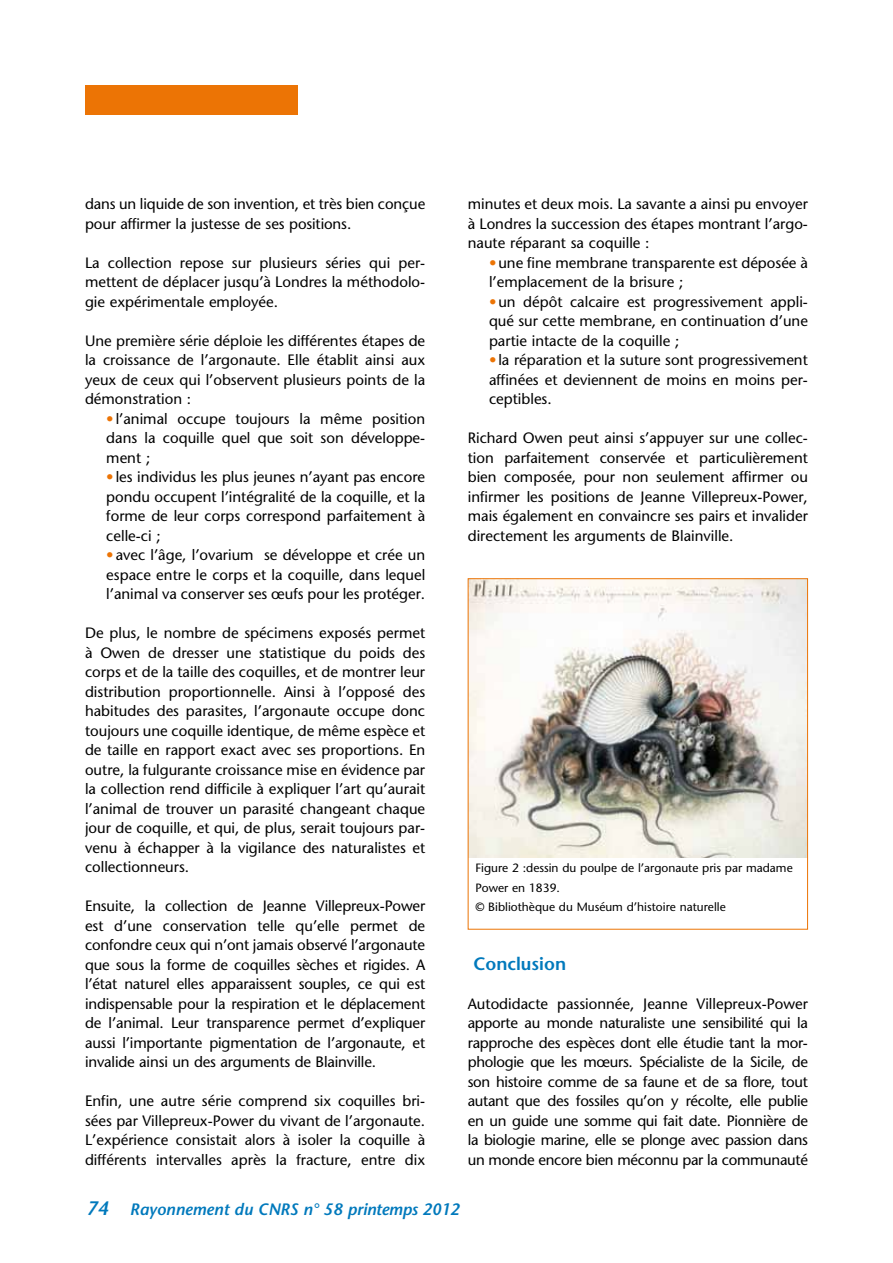
<style>
.page{position:relative;width:893px;height:1263px;background:#fff}
.page>*{position:absolute;margin:0;border:0;box-sizing:border-box;transform-origin:0 0}
.t1{font:italic 600 19.5px "Stone Sans Std";color:#0079bc}
.t2{font:600 18px "Stone Sans Std";color:#0079bc}
.t3{font:italic 600 16.5px "Stone Sans Std";color:#0079bc}
.t4{font:500 15px/19.5px "Stone Sans Std";color:#000;text-align:justify}
.t5{font:500 12px/19.5px "Stone Sans Std";color:#000}
.s1{color:#ec7405}
</style>
<div class="page">
<div style="left:85px;top:85px;width:213px;height:30px;background:#ec7405"></div>
<img style="left:470px;top:580px;width:336px;height:277px">
<div style="left:468px;top:578px;width:340px;height:351px;border:1px solid #ec7405"></div>
<p class="t4" style="left:85px;top:194px;width:342px">dans un liquide de son invention, et très bien conçue pour affirmer la justesse de ses positions.</p>
<p class="t4" style="left:85px;top:253px;width:342px">La collection repose sur plusieurs séries qui per&shy;mettent de déplacer jusqu’à Londres la méthodolo&shy;gie expérimentale employée.</p>
<p class="t4" style="left:85px;top:331px;width:342px">Une première série déploie les différentes étapes de la croissance de l’argonaute. Elle établit ainsi aux yeux de ceux qui l’observent plusieurs points de la démonstration :</p>
<p class="t4" style="left:106px;top:409px;width:320px"><span class="s1">•</span> l’animal occupe toujours la même position dans la coquille quel que soit son développe&shy;ment ;</p>
<p class="t4" style="left:106px;top:467px;width:320px"><span class="s1">•</span> les individus les plus jeunes n’ayant pas encore pondu occupent l’intégralité de la coquille, et la forme de leur corps correspond parfaitement à celle-ci ;</p>
<p class="t4" style="left:106px;top:545px;width:320px"><span class="s1">•</span> avec l’âge, l’ovarium se développe et crée un espace entre le corps et la coquille, dans lequel l’animal va conserver ses œufs pour les protéger.</p>
<p class="t4" style="left:85px;top:623px;width:342px">De plus, le nombre de spécimens exposés permet à Owen de dresser une statistique du poids des corps et de la taille des coquilles, et de montrer leur distribution proportionnelle. Ainsi à l’opposé des habitudes des parasites, l’argonaute occupe donc toujours une coquille identique, de même espèce et de taille en rapport exact avec ses proportions. En outre, la fulgurante croissance mise en évidence par la collection rend difficile à expliquer l’art qu’aurait l’animal de trouver un parasité changeant chaque jour de coquille, et qui, de plus, serait toujours par&shy;venu à échapper à la vigilance des naturalistes et collectionneurs.</p>
<p class="t4" style="left:85px;top:896px;width:342px">Ensuite, la collection de Jeanne Villepreux-Power est d’une conservation telle qu’elle permet de confondre ceux qui n’ont jamais observé l’argonaute que sous la forme de coquilles sèches et rigides. A l’état naturel elles apparaissent souples, ce qui est indispensable pour la respiration et le déplacement de l’animal. Leur transparence permet d’expliquer aussi l’importante pigmentation de l’argonaute, et invalide ainsi un des arguments de Blainville.</p>
<p class="t4" style="left:85px;top:1091px;width:342px">Enfin, une autre série comprend six coquilles bri&shy;sées par Villepreux-Power du vivant de l’argonaute.<br>L’expérience consistait alors à isoler la coquille à différents intervalles après la fracture, entre dix</p>
<p class="t4" style="left:468px;top:194px;width:342px">minutes et deux mois. La savante a ainsi pu envoyer à Londres la succession des étapes montrant l’argo&shy;naute réparant sa coquille :</p>
<p class="t4" style="left:489px;top:253px;width:320px"><span class="s1">•</span> une fine membrane transparente est déposée à l’emplacement de la brisure ;</p>
<p class="t4" style="left:489px;top:292px;width:320px"><span class="s1">•</span> un dépôt calcaire est progressivement appli&shy;qué sur cette membrane, en continuation d’une partie intacte de la coquille ;</p>
<p class="t4" style="left:489px;top:350px;width:320px"><span class="s1">•</span> la réparation et la suture sont progressivement affinées et deviennent de moins en moins per&shy;ceptibles.</p>
<p class="t4" style="left:468px;top:428px;width:342px">Richard Owen peut ainsi s’appuyer sur une collec&shy;tion parfaitement conservée et particulièrement bien composée, pour non seulement affirmer ou infirmer les positions de Jeanne Villepreux-Power, mais également en convaincre ses pairs et invalider directement les arguments de Blainville.</p>
<p class="t5" style="left:475px;top:858px;width:319px">Figure 2 :dessin du poulpe de l’argonaute pris par madame<br>Power en 1839.<br>© Bibliothèque du Muséum d’histoire naturelle</p>
<p class="t2" style="left:473px;top:952px;width:94px">Conclusion</p>
<p class="t4" style="left:468px;top:994px;width:342px">Autodidacte passionnée, Jeanne Villepreux-Power apporte au monde naturaliste une sensibilité qui la rapproche des espèces dont elle étudie tant la mor&shy;phologie que les mœurs. Spécialiste de la Sicile, de son histoire comme de sa faune et de sa flore, tout autant que des fossiles qu’on y récolte, elle publie en un guide une somme qui fait date. Pionnière de la biologie marine, elle se plonge avec passion dans un monde encore bien méconnu par la communauté</p>
<h1 class="t1" style="left:87px;top:1196px;width:24px">74</h1>
<p class="t3" style="left:130px;top:1199px;width:331px">Rayonnement du CNRS n° 58 printemps 2012</p>
</div>
